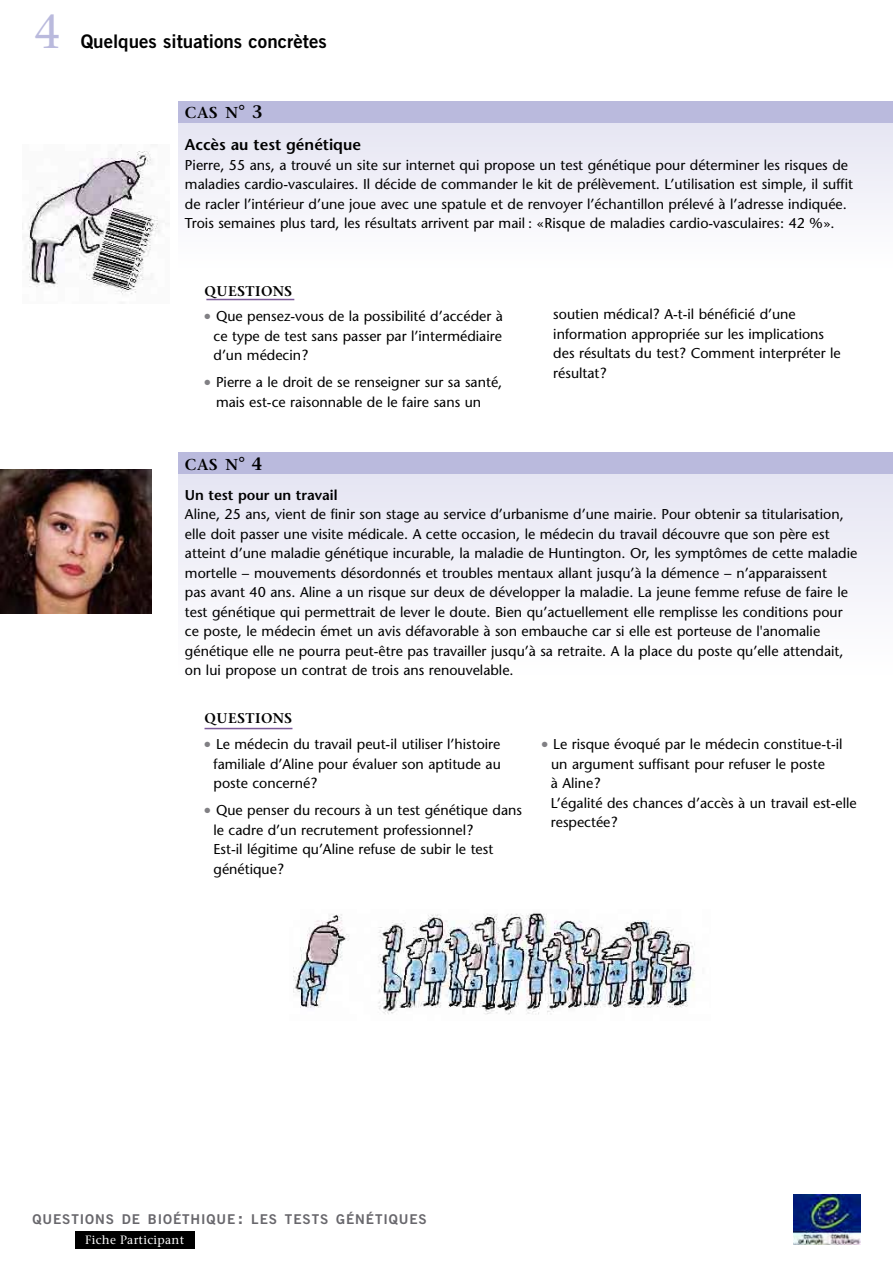
<style>
.page{position:relative;width:893px;height:1263px;background:#fff}
.page>*{position:absolute;margin:0;border:0;box-sizing:border-box;transform-origin:0 0}
.t1{font:48px "Stone Serif";color:#babadd}
.t2{font:18.75px "Trade Gothic Bold Two";color:#000}
.t3{font:600 15.75px "Stone Sans";color:#000}
.t4{font:600 15.75px "Stone Serif";letter-spacing:.035em;color:#000}
.t5{font:14.25px/19.5px "Stone Sans";color:#000}
.t6{font:600 14.25px "Stone Sans";color:#000}
.t7{font:600 14.1px "Stone Serif";letter-spacing:.035em;color:#000}
.t8{font:13.5px "Trade Gothic Bold Two";letter-spacing:.065em;color:#68676c}
.t9{font:12px "Stone Serif";letter-spacing:.025em;color:#fff}
.s1{font-size:18px}
</style>
<div class="page">
<div style="left:179px;top:470px;width:714px;height:208px;background:linear-gradient(to right,#f2f2f9,#f2f2f9)"></div>
<div style="left:179px;top:453px;width:714px;height:21px;background:#babadd"></div>
<hr style="left:205px;top:728px;width:87px;height:1px;background:#7d5b9a">
<div style="left:179px;top:119px;width:714px;height:151px;background:#f3f2f9"></div>
<div style="left:179px;top:102px;width:714px;height:21px;background:#babadd"></div>
<hr style="left:206px;top:299px;width:88px;height:1px;background:#7d5b9a">
<img style="left:23px;top:145px;width:137px;height:150px">
<img style="left:0;top:469px;width:152px;height:145px">
<img style="left:793px;top:1194px;width:68px;height:51px">
<img style="left:293px;top:913px;width:402px;height:102px">
<div style="left:75px;top:1231px;width:119px;height:17px;background:#000"></div>
<h1 class="t1" style="left:33px;top:3px;width:29px">4</h1>
<h2 class="t2" style="left:81px;top:30px;width:247px">Quelques situations concrètes</h2>
<p class="t4" style="left:185px;top:103px;width:79px">CAS N<span class="s1">° 3</span></p>
<p class="t3" style="left:185px;top:135px;width:178px">Accès au test génétique</p>
<p class="t5" style="left:185px;top:155px;width:670px">Pierre, 55 ans, a trouvé un site sur internet qui propose un test génétique pour déterminer les risques de maladies cardio-vasculaires. Il décide de commander le kit de prélèvement. L’utilisation est simple, il suffit de racler l’intérieur d’une joue avec une spatule et de renvoyer l’échantillon prélevé à l’adresse indiquée.<br>Trois semaines plus tard, les résultats arrivent par mail : « Risque de maladies cardio-vasculaires : 42 % ».</p>
<p class="t7" style="left:205px;top:282px;width:89px">QUESTIONS</p>
<p class="t5" style="left:214px;top:307px;width:291px;text-align:justify;text-indent:-9px"><sup>●</sup> Que pensez-vous de la possibilité d’accéder à ce type de test sans passer par l’intermédiaire d’un médecin ?</p>
<p class="t5" style="left:216px;top:373px;width:288px;text-indent:-11px"><sup>●</sup> Pierre a le droit de se renseigner sur sa santé, mais est-ce raisonnable de le faire sans un</p>
<p class="t4" style="left:185px;top:455px;width:79px">CAS N<span class="s1">° 4</span></p>
<p class="t5" style="left:553px;top:305px;width:289px">soutien médical ? A-t-il bénéficié d’une information appropriée sur les implications des résultats du test ? Comment interpréter le résultat ?</p>
<p class="t6" style="left:185px;top:486px;width:154px">Un test pour un travail</p>
<p class="t5" style="left:185px;top:505px;width:674px">Aline, 25 ans, vient de finir son stage au service d’urbanisme d’une mairie. Pour obtenir sa titularisation, elle doit passer une visite médicale. A cette occasion, le médecin du travail découvre que son père est atteint d’une maladie génétique incurable, la maladie de Huntington. Or, les symptômes de cette maladie mortelle − mouvements désordonnés et troubles mentaux allant jusqu’à la démence − n’apparaissent<br>pas avant 40 ans. Aline a un risque sur deux de développer la maladie. La jeune femme refuse de faire le test génétique qui permettrait de lever le doute. Bien qu’actuellement elle remplisse les conditions pour ce poste, le médecin émet un avis défavorable à son embauche car si elle est porteuse de l'anomalie génétique elle ne pourra peut-être pas travailler jusqu’à sa retraite. A la place du poste qu’elle attendait, on lui propose un contrat de trois ans renouvelable.</p>
<p class="t7" style="left:205px;top:709px;width:89px">QUESTIONS</p>
<p class="t5" style="left:214px;top:735px;width:289px;text-align:justify;text-indent:-9px"><sup>●</sup> Le médecin du travail peut-il utiliser l’histoire familiale d’Aline pour évaluer son aptitude au poste concerné ?</p>
<p class="t5" style="left:214px;top:801px;width:310px;text-indent:-9px"><sup>●</sup> Que penser du recours à un test génétique dans le cadre d’un recrutement professionnel ?<br>Est-il légitime qu’Aline refuse de subir le test génétique ?</p>
<p class="t5" style="left:551px;top:735px;width:308px;text-indent:-9px"><sup>●</sup> Le risque évoqué par le médecin constitue-t-il un argument suffisant pour refuser le poste<br>à Aline ?<br>L’égalité des chances d’accès à un travail est-elle respectée ?</p>
<p class="t8" style="left:33px;top:1210px;width:396px">QUESTIONS DE BIOÉTHIQUE <span class="s1">:</span> LES TESTS GÉNÉTIQUES</p>
<p class="t9" style="left:85px;top:1233px;width:100px">Fiche Participant</p>
</div>
